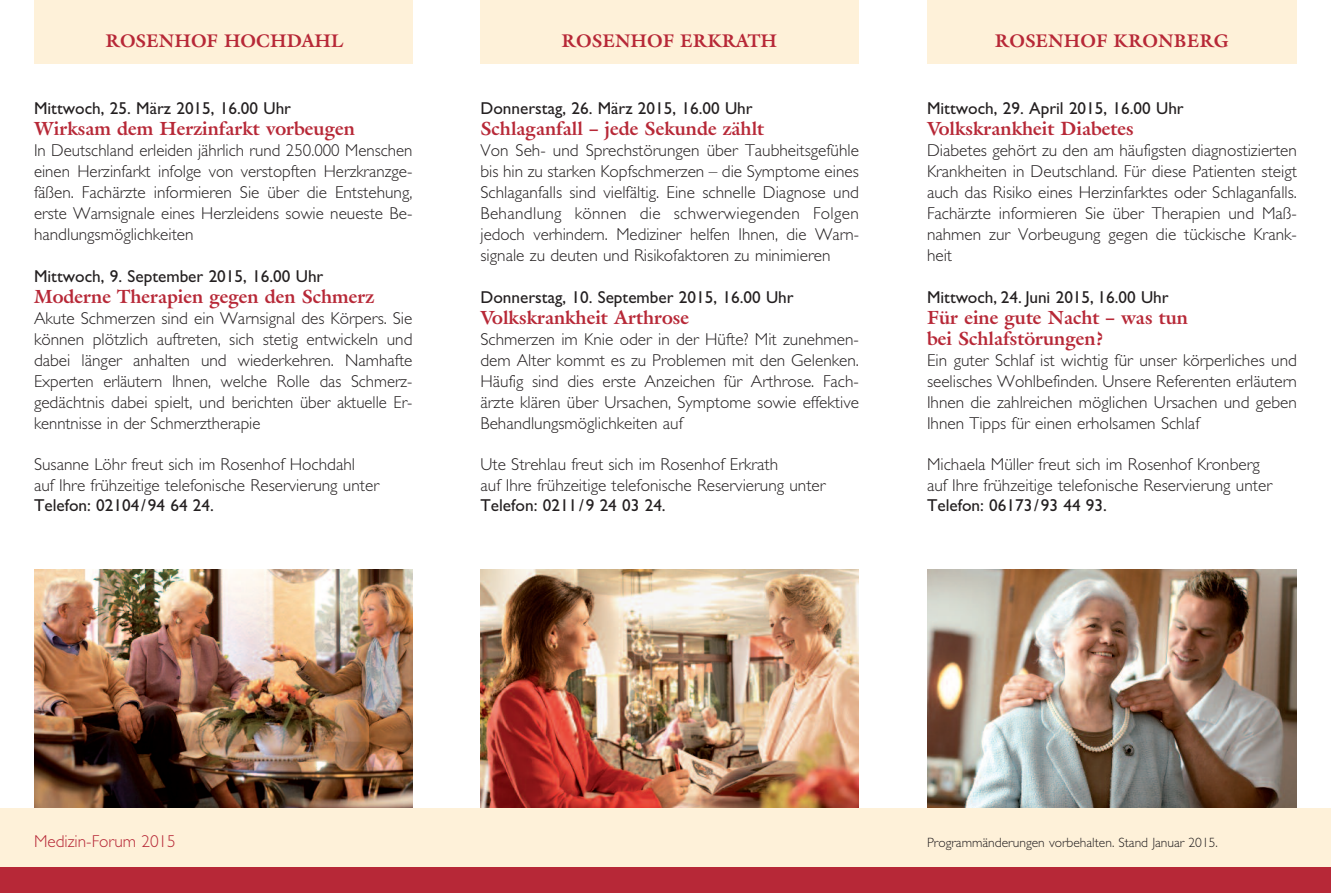
<style>
.page{position:relative;width:1331px;height:893px;background:#fff}
.page>*{position:absolute;margin:0;border:0;box-sizing:border-box;transform-origin:0 0}
.t1{font:700 18.75px/21px "Galliard IT Cby BT";color:#b72837}
.t2{font:700 18px "Galliard IT Cby BT";color:#b72837}
.t3{font:300 17.25px/21px "Gill Sans";color:#231f20;text-align:justify}
.t4{font:17.25px "Gill Sans";color:#231f20}
.t5{font:17.25px "Gill Sans";color:#231f20}
.t6{font:300 17.25px "Gill Sans";color:#b72837}
.t7{font:300 13.5px "Gill Sans";color:#231f20}
</style>
<div class="page">
<img style="left:34px;top:570px;width:378px;height:238px">
<img style="left:927px;top:570px;width:370px;height:238px">
<img style="left:480px;top:570px;width:379px;height:238px">
<div style="left:927px;top:0;width:370px;height:64px;background:#fef1d9"></div>
<div style="left:480px;top:0;width:379px;height:64px;background:#fef1d9"></div>
<div style="left:34px;top:0;width:378px;height:64px;background:#fef1d9"></div>
<div style="left:0;top:808px;width:1331px;height:65px;background:#fef1d9"></div>
<div style="left:0;top:867px;width:1331px;height:26px;background:#b72837"></div>
<p class="t2" style="left:105px;top:35px;width:239px">ROSENHOF HOCHDAHL</p>
<p class="t2" style="left:562px;top:35px;width:217px">ROSENHOF ERKRATH</p>
<p class="t2" style="left:995px;top:35px;width:235px">ROSENHOF KRONBERG</p>
<p class="t4" style="left:34px;top:98px;width:259px">Mittwoch, 25. März 2015, 16.00 Uhr</p>
<p class="t1" style="left:34px;top:121px;width:322px">Wirksam dem Herzinfarkt vorbeugen</p>
<p class="t3" style="left:34px;top:140px;width:380px">In Deutschland erleiden jährlich rund 250.000 Menschen einen Herzinfarkt infolge von verstopften Herzkranzge&shy;fäßen. Fachärzte informieren Sie über die Entstehung, erste Warnsignale eines Herzleidens sowie neueste Be&shy;handlungsmöglichkeiten</p>
<p class="t4" style="left:34px;top:266px;width:291px">Mittwoch, 9. September 2015, 16.00 Uhr</p>
<p class="t1" style="left:34px;top:289px;width:342px">Moderne Therapien gegen den Schmerz</p>
<p class="t3" style="left:34px;top:308px;width:380px">Akute Schmerzen sind ein Warnsignal des Körpers. Sie können plötzlich auftreten, sich stetig entwickeln und dabei länger anhalten und wiederkehren. Namhafte Experten erläutern Ihnen, welche Rolle das Schmerz&shy;gedächtnis dabei spielt, und berichten über aktuelle Er&shy;kenntnisse in der Schmerztherapie</p>
<p class="t3" style="left:34px;top:454px;width:347px;line-height:20.2px">Susanne Löhr freut sich im Rosenhof Hochdahl auf Ihre frühzeitige telefonische Reservierung unter</p>
<p class="t4" style="left:34px;top:495px;width:181px">Telefon: 02104/94 64 24.</p>
<p class="t4" style="left:480px;top:98px;width:274px">Donnerstag, 26. März 2015, 16.00 Uhr</p>
<p class="t1" style="left:480px;top:121px;width:285px">Schlaganfall – jede Sekunde zählt</p>
<p class="t3" style="left:480px;top:140px;width:380px">Von Seh- und Sprechstörungen über Taubheitsgefühle bis hin zu starken Kopfschmerzen – die Symptome eines Schlaganfalls sind vielfältig. Eine schnelle Diagnose und Behandlung können die schwerwiegenden Folgen jedoch verhindern. Mediziner helfen Ihnen, die Warn&shy;signale zu deuten und Risikofaktoren zu minimieren</p>
<p class="t4" style="left:480px;top:287px;width:315px">Donnerstag, 10. September 2015, 16.00 Uhr</p>
<p class="t1" style="left:480px;top:310px;width:210px">Volkskrankheit Arthrose</p>
<p class="t3" style="left:480px;top:329px;width:380px">Schmerzen im Knie oder in der Hüfte? Mit zunehmen&shy;dem Alter kommt es zu Problemen mit den Gelenken.<br>Häufig sind dies erste Anzeichen für Arthrose. Fach&shy;ärzte klären über Ursachen, Symptome sowie effektive Behandlungsmöglichkeiten auf</p>
<p class="t3" style="left:480px;top:454px;width:347px;line-height:20.2px">Ute Strehlau freut sich im Rosenhof Erkrath<br>auf Ihre frühzeitige telefonische Reservierung unter</p>
<p class="t4" style="left:480px;top:495px;width:187px">Telefon: 0211/9 24 03 24.</p>
<p class="t4" style="left:927px;top:98px;width:258px">Mittwoch, 29. April 2015, 16.00 Uhr</p>
<p class="t1" style="left:927px;top:121px;width:208px">Volkskrankheit Diabetes</p>
<p class="t3" style="left:927px;top:140px;width:371px">Diabetes gehört zu den am häufigsten diagnostizierten Krankheiten in Deutschland. Für diese Patienten steigt auch das Risiko eines Herzinfarktes oder Schlaganfalls.<br>Fachärzte informieren Sie über Therapien und Maß&shy;nahmen zur Vorbeugung gegen die tückische Krank&shy;heit</p>
<p class="t5" style="left:927px;top:287px;width:243px">Mittwoch, 24. Juni 2015, 16.00 Uhr</p>
<p class="t1" style="left:927px;top:310px;width:262px">Für eine gute Nacht – was tun bei Schlafstörungen?</p>
<p class="t3" style="left:927px;top:350px;width:371px">Ein guter Schlaf ist wichtig für unser körperliches und seelisches Wohlbefinden. Unsere Referenten erläutern Ihnen die zahlreichen möglichen Ursachen und geben Ihnen Tipps für einen erholsamen Schlaf</p>
<p class="t3" style="left:927px;top:454px;width:347px;line-height:20.2px">Michaela Müller freut sich im Rosenhof Kronberg auf Ihre frühzeitige telefonische Reservierung unter</p>
<p class="t4" style="left:927px;top:495px;width:181px">Telefon: 06173/93 44 93.</p>
<p class="t6" style="left:34px;top:831px;width:143px">Medizin-Forum 2015</p>
<p class="t7" style="left:927px;top:834px;width:292px">Programmänderungen vorbehalten. Stand Januar 2015.</p>
</div>
